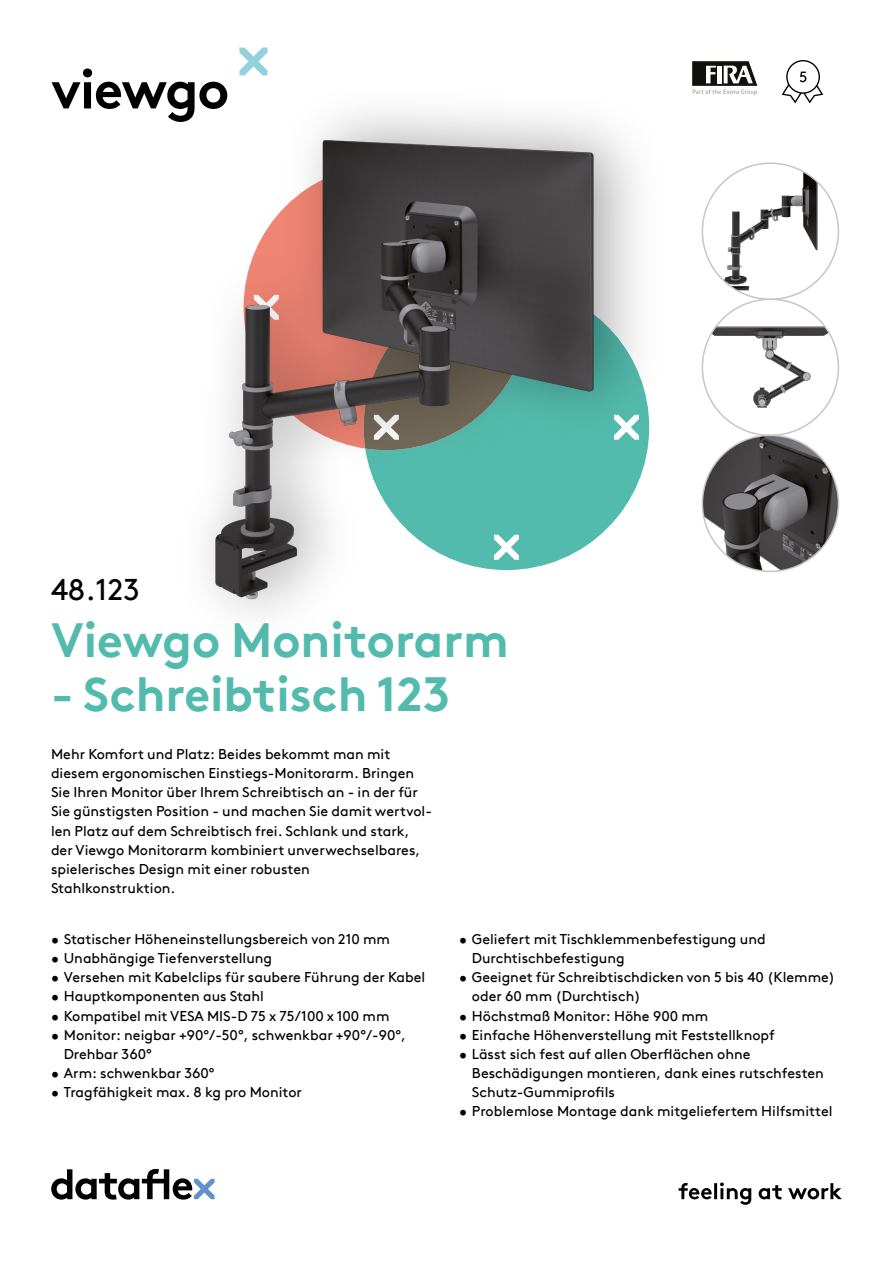
<style>
.page{position:relative;width:893px;height:1263px;background:#fff}
.page>*{position:absolute;margin:0;border:0;box-sizing:border-box;transform-origin:0 0}
.hoofdstuk{font:700 54px "Brown Pro TT";letter-spacing:-.02em;color:#000}
.productnaam{font:700 48px "Brown Pro TT";color:#53bbad}
.productnummer{font:30px "Brown Pro TT";color:#000}
.omschrijving{font:14.25px/19.2px "Brown Pro TT";color:#000}
</style>
<div class="page">
<svg style="left:51px;top:1169px;width:164px;height:30px"></svg>
<svg style="left:679px;top:1182px;width:163px;height:23px"></svg>
<svg style="left:239px;top:47px;width:28px;height:28px"></svg>
<img style="left:722px;top:165px;width:97px;height:134px">
<img style="left:702px;top:325px;width:136px;height:85px">
<img style="left:702px;top:435px;width:136px;height:136px;border-radius:68px">
<div style="left:174px;top:83px;width:491px;height:567px;background:#000;opacity:.35"></div>
<img style="left:209px;top:133px;width:391px;height:473px">
<svg style="left:692px;top:61px;width:65px;height:34px"></svg>
<svg style="left:782px;top:60px;width:41px;height:43px"></svg>
<p class="hoofdstuk" style="left:51px;top:46px;width:180px">viewgo</p>
<p class="productnummer" style="left:51px;top:566px;width:90px">48.123</p>
<p class="productnaam" style="left:51px;top:601px;width:459px">Viewgo Monitorarm</p>
<p class="productnaam" style="left:51px;top:655px;width:401px">- Schreibtisch 123</p>
<p class="omschrijving" style="left:51px;top:743px;width:382px">Mehr Komfort und Platz: Beides bekommt man mit diesem ergonomischen Einstiegs-Monitorarm. Bringen Sie Ihren Monitor über Ihrem Schreibtisch an - in der für Sie günstigsten Position - und machen Sie damit wertvol&shy;len Platz auf dem Schreibtisch frei. Schlank und stark, der Viewgo Monitorarm kombiniert unverwechselbares, spielerisches Design mit einer robusten Stahlkonstruktion.</p>
<p class="omschrijving" style="left:51px;top:928px;width:341px">• Statischer Höheneinstellungsbereich von 210 mm</p>
<p class="omschrijving" style="left:51px;top:947px;width:223px">• Unabhängige Tiefenverstellung</p>
<p class="omschrijving" style="left:51px;top:966px;width:376px">• Versehen mit Kabelclips für saubere Führung der Kabel</p>
<p class="omschrijving" style="left:51px;top:986px;width:214px">• Hauptkomponenten aus Stahl</p>
<p class="omschrijving" style="left:51px;top:1005px;width:340px">• Kompatibel mit VESA MIS-D 75 x 75/100 x 100 mm</p>
<p class="omschrijving" style="left:64px;top:1024px;width:344px;text-indent:-13px">• Monitor: neigbar +90°/-50°, schwenkbar +90°/-90°,<br>Drehbar 360°</p>
<p class="omschrijving" style="left:51px;top:1062px;width:165px">• Arm: schwenkbar 360°</p>
<p class="omschrijving" style="left:51px;top:1081px;width:253px">• Tragfähigkeit max. 8 kg pro Monitor</p>
<p class="omschrijving" style="left:472px;top:928px;width:295px;text-indent:-13px">• Geliefert mit Tischklemmenbefestigung und<br>Durchtischbefestigung</p>
<p class="omschrijving" style="left:472px;top:966px;width:365px;text-indent:-13px">• Geeignet für Schreibtischdicken von 5 bis 40 (Klemme) oder 60 mm (Durchtisch)</p>
<p class="omschrijving" style="left:459px;top:1005px;width:251px">• Höchstmaß Monitor: Höhe 900 mm</p>
<p class="omschrijving" style="left:459px;top:1024px;width:317px">• Einfache Höhenverstellung mit Feststellknopf</p>
<p class="omschrijving" style="left:472px;top:1043px;width:353px;text-indent:-13px">• Lässt sich fest auf allen Oberflächen ohne<br>Beschädigungen montieren, dank eines rutschfesten<br>Schutz-Gummiprofils</p>
<p class="omschrijving" style="left:459px;top:1100px;width:375px">• Problemlose Montage dank mitgeliefertem Hilfsmittel</p>
</div>
